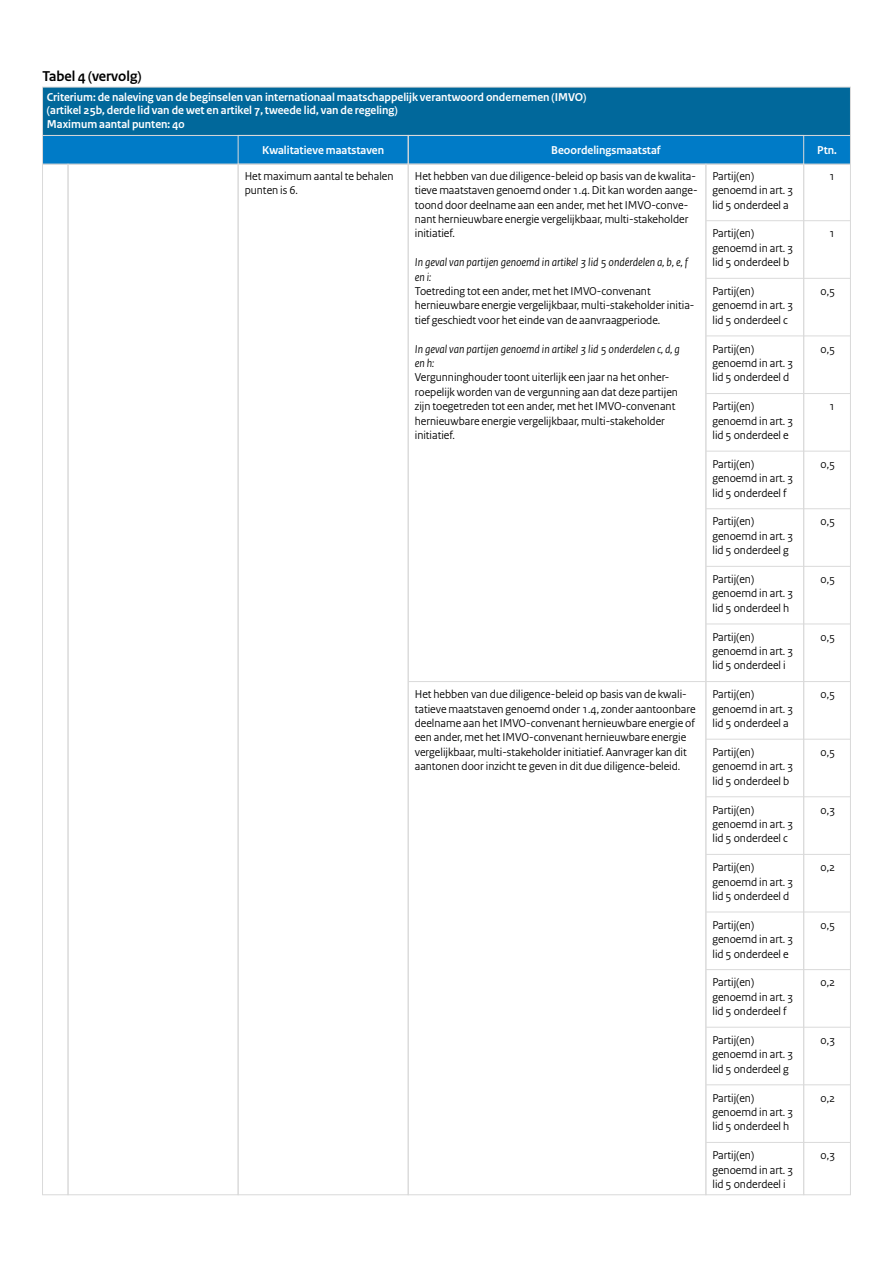
<style>
.page{position:relative;width:893px;height:1263px;background:#fff}
.page>*{position:absolute;margin:0;border:0;box-sizing:border-box;transform-origin:0 0}
.t1{font:700 15px "Rijksoverheid Sans";color:#000}
.BROODTEKST_ZONDER_LIJN{font:12px/14.4px "Rijksoverheid Sans";color:#000}
.Voetnoot{font:12px/14.4px "Rijksoverheid Sans";color:#000}
.t2{font:700 12px "Rijksoverheid Sans";color:#fff}
.BROODTEKST_ZONDER_LIJN-2{font:italic 12px/14.4px "Rijksoverheid Sans";color:#000}
</style>
<div class="page">
<div style="left:42px;top:135px;width:809px;height:29px;background:#007bc7"></div>
<div style="left:43px;top:87px;width:807px;height:48px;background:#01689b"></div>
<hr style="left:804px;top:220px;width:46px;height:1px;background:#dadada">
<hr style="left:804px;top:278px;width:46px;height:1px;background:#dadada">
<hr style="left:804px;top:336px;width:46px;height:1px;background:#dadada">
<hr style="left:804px;top:393px;width:46px;height:1px;background:#dadada">
<hr style="left:804px;top:451px;width:46px;height:1px;background:#dadada">
<hr style="left:804px;top:508px;width:46px;height:1px;background:#dadada">
<hr style="left:804px;top:566px;width:46px;height:1px;background:#dadada">
<hr style="left:804px;top:624px;width:46px;height:1px;background:#dadada">
<hr style="left:804px;top:681px;width:46px;height:1px;background:#dadada">
<hr style="left:804px;top:739px;width:46px;height:1px;background:#dadada">
<hr style="left:804px;top:796px;width:46px;height:1px;background:#dadada">
<hr style="left:804px;top:854px;width:46px;height:1px;background:#dadada">
<hr style="left:804px;top:912px;width:46px;height:1px;background:#dadada">
<hr style="left:804px;top:969px;width:46px;height:1px;background:#dadada">
<hr style="left:804px;top:1027px;width:46px;height:1px;background:#dadada">
<hr style="left:804px;top:1084px;width:46px;height:1px;background:#dadada">
<hr style="left:804px;top:1142px;width:46px;height:1px;background:#dadada">
<div style="left:803px;top:164px;width:48px;height:1031px;border:1px solid #dadada"></div>
<hr style="left:706px;top:220px;width:97px;height:1px;background:#dadada">
<hr style="left:706px;top:278px;width:97px;height:1px;background:#dadada">
<hr style="left:706px;top:336px;width:97px;height:1px;background:#dadada">
<hr style="left:706px;top:393px;width:97px;height:1px;background:#dadada">
<hr style="left:706px;top:451px;width:97px;height:1px;background:#dadada">
<hr style="left:706px;top:508px;width:97px;height:1px;background:#dadada">
<hr style="left:706px;top:566px;width:97px;height:1px;background:#dadada">
<hr style="left:706px;top:624px;width:97px;height:1px;background:#dadada">
<hr style="left:706px;top:681px;width:97px;height:1px;background:#dadada">
<hr style="left:706px;top:739px;width:97px;height:1px;background:#dadada">
<hr style="left:706px;top:796px;width:97px;height:1px;background:#dadada">
<hr style="left:706px;top:854px;width:97px;height:1px;background:#dadada">
<hr style="left:706px;top:912px;width:97px;height:1px;background:#dadada">
<hr style="left:706px;top:969px;width:97px;height:1px;background:#dadada">
<hr style="left:706px;top:1027px;width:97px;height:1px;background:#dadada">
<hr style="left:706px;top:1084px;width:97px;height:1px;background:#dadada">
<hr style="left:706px;top:1142px;width:97px;height:1px;background:#dadada">
<div style="left:706px;top:164px;width:98px;height:1031px;border:1px solid #dadada"></div>
<hr style="left:408px;top:681px;width:298px;height:1px;background:#dadada">
<div style="left:238px;top:164px;width:170px;height:1031px;border:1px solid #dadada"></div>
<div style="left:68px;top:164px;width:170px;height:1031px;border:1px solid #dadada"></div>
<div style="left:42px;top:164px;width:26px;height:1031px;border:1px solid #dadada"></div>
<div style="left:238px;top:135px;width:170px;height:29px;border:1px solid #dadada"></div>
<div style="left:408px;top:135px;width:396px;height:29px;border:1px solid #dadada"></div>
<p class="t1" style="left:42px;top:68px;width:101px">Tabel 4 (vervolg)</p>
<p class="t2" style="left:47px;top:90px;width:541px">Criterium: de naleving van de beginselen van internationaal maatschappelijk verantwoord ondernemen (IMVO)</p>
<p class="t2" style="left:47px;top:103px;width:352px">(artikel 25b, derde lid van de wet en artikel 7, tweede lid, van de regeling)</p>
<p class="t2" style="left:47px;top:117px;width:139px">Maximum aantal punten: 40</p>
<p class="t2" style="left:262px;top:144px;width:124px">Kwalitatieve maatstaven</p>
<p class="t2" style="left:551px;top:144px;width:111px">Beoordelingsmaatstaf</p>
<p class="t2" style="left:817px;top:144px;width:21px">Ptn.</p>
<p class="BROODTEKST_ZONDER_LIJN" style="left:245px;top:169px;width:150px">Het maximum aantal te behalen punten is 6.</p>
<p class="BROODTEKST_ZONDER_LIJN" style="left:415px;top:169px;width:284px">Het hebben van due diligence-beleid op basis van de kwalita&shy;tieve maatstaven genoemd onder 1.4. Dit kan worden aange&shy;toond door deelname aan een ander, met het IMVO-conve&shy;nant hernieuwbare energie vergelijkbaar, multi-stakeholder initiatief.</p>
<p class="BROODTEKST_ZONDER_LIJN-2" style="left:415px;top:255px;width:274px">In geval van partijen genoemd in artikel 3 lid 5 onderdelen a, b, e, f en i:</p>
<p class="BROODTEKST_ZONDER_LIJN" style="left:415px;top:284px;width:281px">Toetreding tot een ander, met het IMVO-convenant hernieuwbare energie vergelijkbaar, multi-stakeholder initia&shy;tief geschiedt voor het einde van de aanvraagperiode.</p>
<p class="BROODTEKST_ZONDER_LIJN-2" style="left:415px;top:342px;width:267px">In geval van partijen genoemd in artikel 3 lid 5 onderdelen c, d, g en h:</p>
<p class="BROODTEKST_ZONDER_LIJN" style="left:415px;top:370px;width:265px">Vergunninghouder toont uiterlijk een jaar na het onher&shy;roepelijk worden van de vergunning aan dat deze partijen zijn toegetreden tot een ander, met het IMVO-convenant hernieuwbare energie vergelijkbaar, multi-stakeholder initiatief.</p>
<p class="BROODTEKST_ZONDER_LIJN" style="left:415px;top:687px;width:282px">Het hebben van due diligence-beleid op basis van de kwali&shy;tatieve maatstaven genoemd onder 1.4, zonder aantoonbare deelname aan het IMVO-convenant hernieuwbare energie of een ander, met het IMVO-convenant hernieuwbare energie vergelijkbaar, multi-stakeholder initiatief. Aanvrager kan dit aantonen door inzicht te geven in dit due diligence-beleid.</p>
<p class="Voetnoot" style="left:712px;top:169px;width:82px">Partij(en) genoemd in art. 3 lid 5 onderdeel a</p>
<p class="Voetnoot" style="left:712px;top:226px;width:82px">Partij(en) genoemd in art. 3 lid 5 onderdeel b</p>
<p class="Voetnoot" style="left:712px;top:284px;width:82px">Partij(en) genoemd in art. 3 lid 5 onderdeel c</p>
<p class="Voetnoot" style="left:712px;top:342px;width:82px">Partij(en) genoemd in art. 3 lid 5 onderdeel d</p>
<p class="Voetnoot" style="left:712px;top:399px;width:82px">Partij(en) genoemd in art. 3 lid 5 onderdeel e</p>
<p class="Voetnoot" style="left:712px;top:457px;width:82px">Partij(en) genoemd in art. 3 lid 5 onderdeel f</p>
<p class="Voetnoot" style="left:712px;top:514px;width:82px">Partij(en) genoemd in art. 3 lid 5 onderdeel g</p>
<p class="Voetnoot" style="left:712px;top:572px;width:82px">Partij(en) genoemd in art. 3 lid 5 onderdeel h</p>
<p class="Voetnoot" style="left:712px;top:630px;width:82px">Partij(en) genoemd in art. 3 lid 5 onderdeel i</p>
<p class="Voetnoot" style="left:712px;top:687px;width:82px">Partij(en) genoemd in art. 3 lid 5 onderdeel a</p>
<p class="Voetnoot" style="left:712px;top:745px;width:82px">Partij(en) genoemd in art. 3 lid 5 onderdeel b</p>
<p class="Voetnoot" style="left:712px;top:802px;width:82px">Partij(en) genoemd in art. 3 lid 5 onderdeel c</p>
<p class="Voetnoot" style="left:712px;top:860px;width:82px">Partij(en) genoemd in art. 3 lid 5 onderdeel d</p>
<p class="Voetnoot" style="left:712px;top:918px;width:82px">Partij(en) genoemd in art. 3 lid 5 onderdeel e</p>
<p class="Voetnoot" style="left:712px;top:975px;width:82px">Partij(en) genoemd in art. 3 lid 5 onderdeel f</p>
<p class="Voetnoot" style="left:712px;top:1033px;width:82px">Partij(en) genoemd in art. 3 lid 5 onderdeel g</p>
<p class="Voetnoot" style="left:712px;top:1090px;width:82px">Partij(en) genoemd in art. 3 lid 5 onderdeel h</p>
<p class="Voetnoot" style="left:712px;top:1148px;width:82px">Partij(en) genoemd in art. 3 lid 5 onderdeel i</p>
<p class="BROODTEKST_ZONDER_LIJN" style="left:829px;top:169px;width:8px">1</p>
<p class="BROODTEKST_ZONDER_LIJN" style="left:829px;top:226px;width:8px">1</p>
<p class="BROODTEKST_ZONDER_LIJN" style="left:821px;top:284px;width:16px">0,5</p>
<p class="BROODTEKST_ZONDER_LIJN" style="left:821px;top:342px;width:16px">0,5</p>
<p class="BROODTEKST_ZONDER_LIJN" style="left:829px;top:399px;width:8px">1</p>
<p class="BROODTEKST_ZONDER_LIJN" style="left:821px;top:457px;width:16px">0,5</p>
<p class="BROODTEKST_ZONDER_LIJN" style="left:821px;top:514px;width:16px">0,5</p>
<p class="BROODTEKST_ZONDER_LIJN" style="left:821px;top:572px;width:16px">0,5</p>
<p class="BROODTEKST_ZONDER_LIJN" style="left:821px;top:630px;width:16px">0,5</p>
<p class="BROODTEKST_ZONDER_LIJN" style="left:821px;top:687px;width:16px">0,5</p>
<p class="BROODTEKST_ZONDER_LIJN" style="left:821px;top:745px;width:16px">0,5</p>
<p class="BROODTEKST_ZONDER_LIJN" style="left:821px;top:802px;width:16px">0,3</p>
<p class="BROODTEKST_ZONDER_LIJN" style="left:821px;top:860px;width:16px">0,2</p>
<p class="BROODTEKST_ZONDER_LIJN" style="left:821px;top:918px;width:16px">0,5</p>
<p class="BROODTEKST_ZONDER_LIJN" style="left:821px;top:975px;width:16px">0,2</p>
<p class="BROODTEKST_ZONDER_LIJN" style="left:821px;top:1033px;width:16px">0,3</p>
<p class="BROODTEKST_ZONDER_LIJN" style="left:821px;top:1090px;width:16px">0,2</p>
<p class="BROODTEKST_ZONDER_LIJN" style="left:821px;top:1148px;width:16px">0,3</p>
</div>
